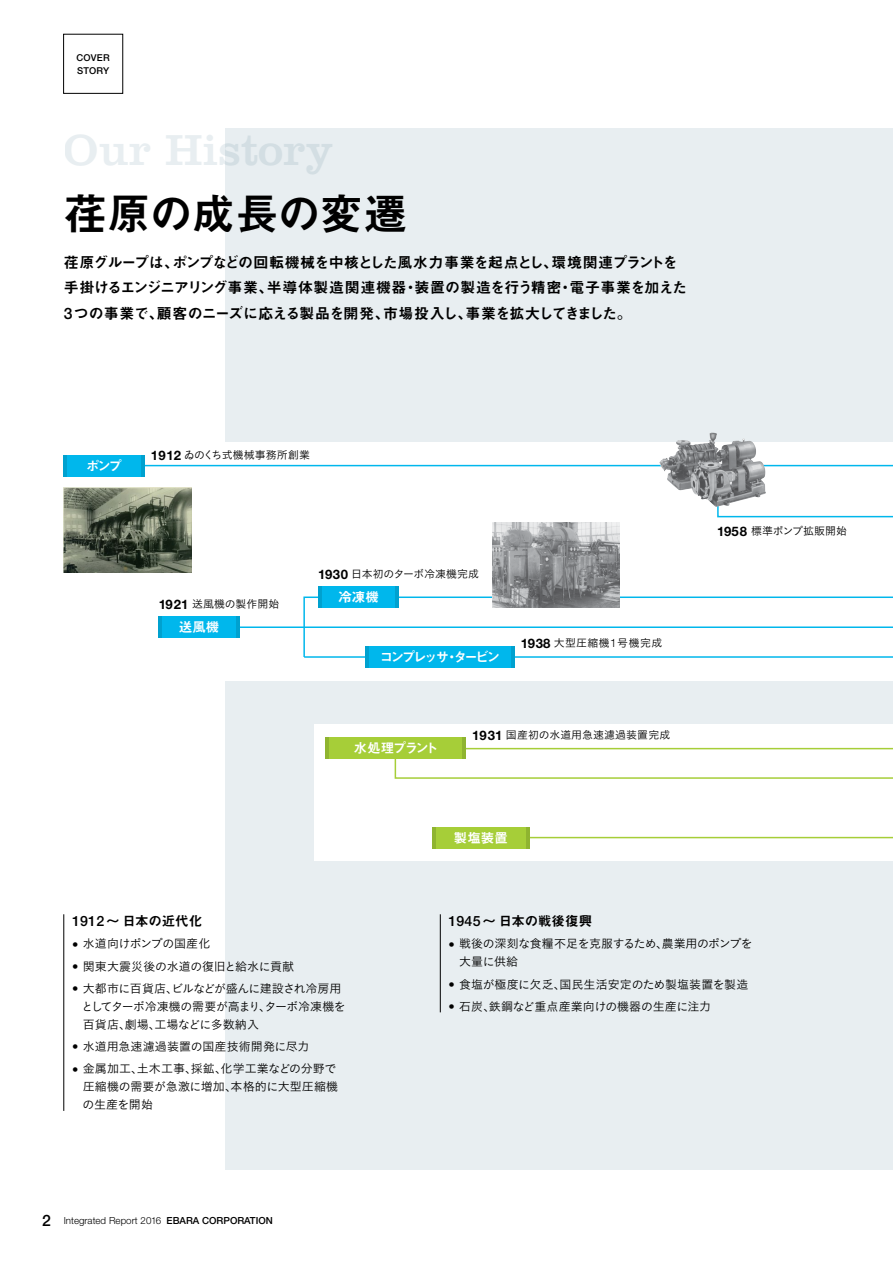
<style>
.page{position:relative;width:893px;height:1263px;background:#fff}
.page>*{position:absolute;margin:0;border:0;box-sizing:border-box;transform-origin:0 0}
.t1{font:45px "Clarendon LT Std";color:#e8eef1}
.t2{font:43.5px "Midashi Go Pr 6 N MB31";letter-spacing:-.03em;color:#000}
.t3{font:15px/25.5px "Midashi Go Pr 6 N MB31";letter-spacing:-.055em;color:#000}
.t4{font:13.5px "Midashi Go Pr 6 N MB31";letter-spacing:-.02em;color:#000}
.t5{font:13.5px "Midashi Go Pr 6 N MB31";letter-spacing:-.15em;color:#fff}
.t6{font:13.5px "Midashi Go Pr 6 N MB31";letter-spacing:-.185em;color:#fff}
.t7{font:13.5px "Midashi Go Pr 6 N MB31";letter-spacing:-.11em;color:#fff}
.t8{font:12px/18px "Koburina Go Std N W3";letter-spacing:-.025em;color:#000}
.t9{font:12px/18px "Koburina Go Std N W3";letter-spacing:.01em;color:#000}
.t10{font:10.95px "Koburina Go Std N W3";letter-spacing:.01em;color:#000}
.t11{font:10.95px "Koburina Go Std N W3";letter-spacing:-.025em;color:#000}
.t12{font:10.95px "Koburina Go Std N W3";letter-spacing:.04em;color:#000}
.t13{font:300 9.75px "Helvetica Neue LT Std";color:#000}
.t14{font:500 9.45px/13.5px "Helvetica Neue LT Std";letter-spacing:.025em;color:#000}
.s1{font-family:"Helvetica Neue LT Std";font-weight:500;font-size:15.75px}
.s2{font-family:"Helvetica Neue LT Std";font-weight:700;font-size:13.2px}
.s3{font-family:"Helvetica Neue LT Std";font-weight:300;font-size:11.55px}
.s4{font-family:"Helvetica Neue LT Std";font-weight:500;font-size:14.1px}
.s5{font-family:"Helvetica Neue LT Std";font-weight:300;font-size:12.6px}
.s6{font-weight:500;font-size:15.75px}
.s7{font-weight:500}
</style>
<div class="page">
<div style="left:225px;top:128px;width:668px;height:1041px;background:#e8eef1"></div>
<div style="left:0;top:442px;width:893px;height:238px;background:#fff"></div>
<div style="left:315px;top:725px;width:578px;height:136px;background:#fff"></div>
<svg style="left:394px;top:747px;width:499px;height:92px"></svg>
<hr style="left:233px;top:626px;width:660px;height:2px;background:#00b7ec">
<svg style="left:303px;top:596px;width:590px;height:61px"></svg>
<hr style="left:304px;top:656px;width:589px;height:2px;background:#00b7ec">
<img style="left:492px;top:523px;width:128px;height:85px">
<div style="left:159px;top:617px;width:80px;height:21px;background:#00b7ec"></div>
<img style="left:64px;top:487px;width:127px;height:85px">
<hr style="left:144px;top:465px;width:749px;height:1px;background:#00b7ec">
<svg style="left:716px;top:465px;width:177px;height:53px"></svg>
<div style="left:64px;top:455px;width:81px;height:21px;background:#00b7ec"></div>
<img style="left:676px;top:432px;width:37px;height:12px">
<div style="left:318px;top:586px;width:81px;height:22px;background:#00b7ec"></div>
<hr style="left:318px;top:586px;width:3px;height:22px;background:#00a1cf">
<hr style="left:396px;top:586px;width:3px;height:22px;background:#00a1cf">
<div style="left:366px;top:646px;width:148px;height:21px;background:#00b7ec"></div>
<hr style="left:511px;top:646px;width:3px;height:21px;background:#00a1cf">
<hr style="left:366px;top:646px;width:3px;height:21px;background:#00a1cf">
<hr style="left:159px;top:617px;width:3px;height:21px;background:#00a1cf">
<hr style="left:64px;top:455px;width:3px;height:21px;background:#00a1cf">
<hr style="left:141px;top:455px;width:4px;height:21px;background:#00a1cf">
<hr style="left:236px;top:617px;width:3px;height:21px;background:#00a1cf">
<div style="left:325px;top:738px;width:141px;height:21px;background:#a6ce38"></div>
<hr style="left:325px;top:738px;width:3px;height:21px;background:#8fb430">
<hr style="left:462px;top:738px;width:4px;height:21px;background:#8fb430">
<div style="left:432px;top:827px;width:98px;height:21px;background:#a6ce38"></div>
<hr style="left:432px;top:827px;width:3px;height:21px;background:#8fb430">
<hr style="left:527px;top:827px;width:3px;height:21px;background:#8fb430">
<hr style="left:64px;top:914px;width:1px;height:197px;background:#000">
<hr style="left:440px;top:914px;width:1px;height:98px;background:#000">
<div style="left:63px;top:34px;width:60px;height:60px;border:1px solid #000"></div>
<p class="t14" style="left:77px;top:50px;width:35px">COVER<br>STORY</p>
<h1 class="t1" style="left:64px;top:124px;width:271px">Our History</h1>
<h2 class="t2" style="left:64px;top:178px;width:345px">荏原の成長の変遷</h2>
<p class="t3" style="left:64px;top:249px;width:625px">荏原グループは、ポンプなどの回転機械を中核とした風水力事業を起点とし、環境関連プラントを手掛けるエンジニアリング事業、半導体製造関連機器・装置の製造を行う精密・電子事業を加えた<br><span class="s1">3</span>つの事業で、顧客のニーズに応える製品を開発、市場投入し、事業を拡大してきました。</p>
<p class="t5" style="left:86px;top:455px;width:37px">ポンプ</p>
<p class="t10" style="left:151px;top:446px;width:161px"><span class="s2">1912</span> ゐのくち式機械事務所創業</p>
<p class="t10" style="left:159px;top:595px;width:122px"><span class="s2">1921</span> 送風機の製作開始</p>
<p class="t5" style="left:179px;top:616px;width:42px">送風機</p>
<p class="t11" style="left:318px;top:565px;width:163px"><span class="s2">1930</span> 日本初のターボ冷凍機完成</p>
<p class="t5" style="left:338px;top:586px;width:42px">冷凍機</p>
<p class="t6" style="left:380px;top:646px;width:122px">コンプレッサ・タービン</p>
<p class="t12" style="left:521px;top:635px;width:143px"><span class="s2">1938</span> 大型圧縮機<span class="s3">1</span>号機完成</p>
<p class="t7" style="left:354px;top:737px;width:86px">水処理プラント</p>
<p class="t10" style="left:472px;top:727px;width:200px"><span class="s2">1931</span> 国産初の水道用急速濾過装置完成</p>
<p class="t5" style="left:454px;top:827px;width:55px">製塩装置</p>
<p class="t10" style="left:717px;top:523px;width:132px"><span class="s2">1958</span> 標準ポンプ拡販開始</p>
<p class="t4" style="left:72px;top:910px;width:132px"><span class="s4">1912</span>～日本の近代化</p>
<p class="t8" style="left:72px;top:935px;width:140px"><span class="s5">•</span> 水道向けポンプの国産化</p>
<p class="t8" style="left:72px;top:957px;width:223px"><span class="s5">•</span> 関東大震災後の水道の復旧と給水に貢献</p>
<p class="t8" style="left:81px;top:979px;width:266px;text-indent:-9px"><span class="s5">•</span> 大都市に百貨店、ビルなどが盛んに建設され冷房用としてターボ冷凍機の需要が高まり、ターボ冷凍機を百貨店、劇場、工場などに多数納入</p>
<p class="t9" style="left:72px;top:1037px;width:239px"><span class="s5">•</span> 水道用急速濾過装置の国産技術開発に尽力</p>
<p class="t9" style="left:82px;top:1060px;width:257px;text-indent:-10px"><span class="s5">•</span> 金属加工、土木工事、採鉱、化学工業などの分野で圧縮機の需要が急激に増加、本格的に大型圧縮機の生産を開始</p>
<p class="t13" style="left:42px;top:1214px;width:232px"><span class="s6">2</span> Integrated Report 2016 <span class="s7">EBARA CORPORATION</span></p>
<p class="t4" style="left:449px;top:910px;width:145px"><span class="s4">1945</span>～日本の戦後復興</p>
<p class="t8" style="left:459px;top:935px;width:295px;text-indent:-10px"><span class="s5">•</span> 戦後の深刻な食糧不足を克服するため、農業用のポンプを大量に供給</p>
<p class="t9" style="left:449px;top:975px;width:301px"><span class="s5">•</span> 食塩が極度に欠乏、国民生活安定のため製塩装置を製造</p>
<p class="t8" style="left:449px;top:997px;width:264px"><span class="s5">•</span> 石炭、鉄鋼など重点産業向けの機器の生産に注力</p>
</div>
